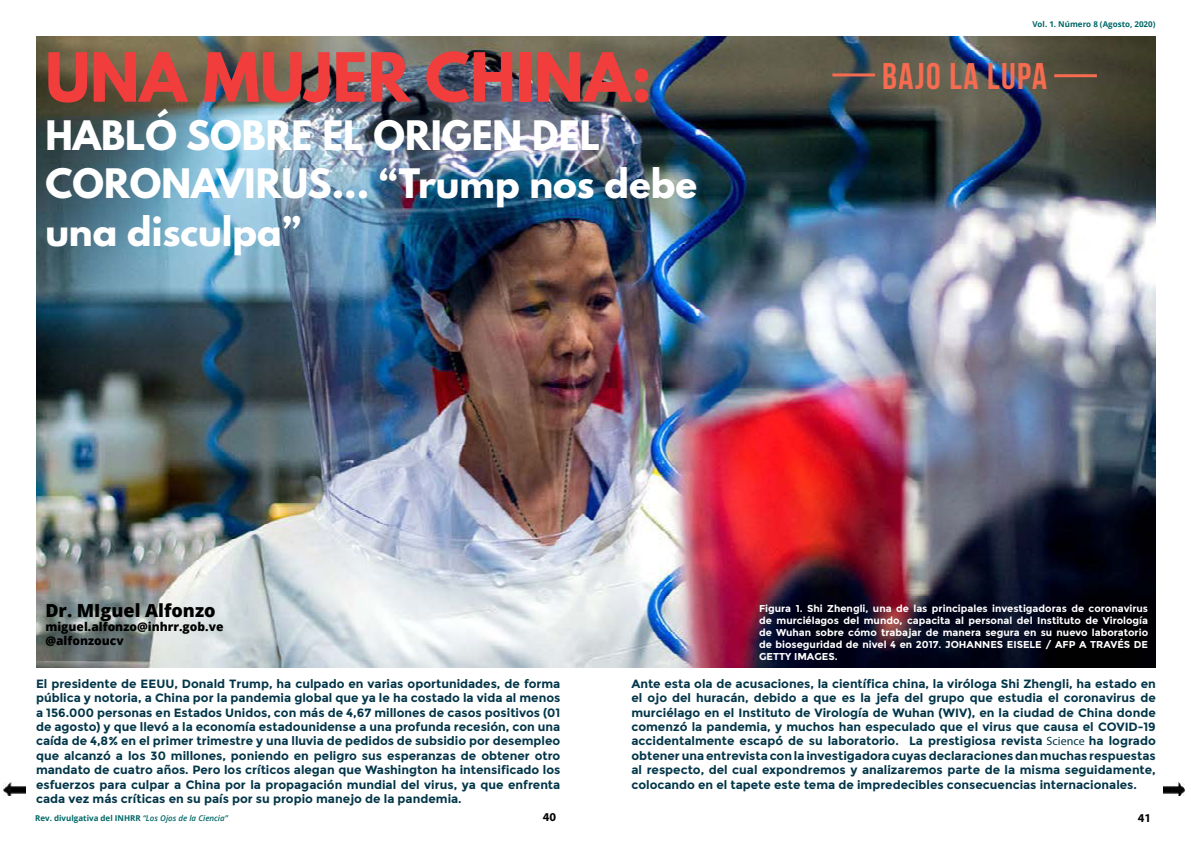
<style>
.page{position:relative;width:1191px;height:842px;background:#fff}
.page>*{position:absolute;margin:0;border:0;box-sizing:border-box;transform-origin:0 0}
.t1{font:700 60px "League Spartan";color:#f23d3d}
.t2{font:700 36.9px "Bebas Neue";letter-spacing:.04em;color:#f66c50}
.t3{font:700 36px/48px "League Spartan";color:#fff}
.t4{font:800 18px "Open Sans";color:#000}
.t5{font:700 12px/14.4px "Montserrat";color:#033649;text-align:justify}
.t6{font:800 12px/14.4px "Open Sans";color:#000}
.t7{font:700 12px "Myriad Pro";color:#000}
.t8{font:700 10px/12px "Montserrat";color:#fff;text-align:justify}
.t9{font:700 8px "Open Sans";color:#066}
.s1{font-family:"Myriad Pro";font-weight:400}
.s2{font-weight:600;font-style:italic}
</style>
<div class="page">
<img style="left:36px;top:36px;width:1119px;height:632px">
<hr style="left:832px;top:73px;width:43px;height:3px;background:#f66c50">
<hr style="left:1054px;top:74px;width:42px;height:3px;background:#f66c50">
<img style="left:4px;top:782px;width:21px;height:14px">
<img style="left:1163px;top:782px;width:21px;height:14px">
<h1 class="t1" style="left:45px;top:33px;width:608px">UNA MUJER CHINA:</h1>
<h3 class="t3" style="left:45px;top:110px;width:653px">HABLÓ SOBRE EL ORIGEN DEL<br>CORONAVIRUS... “Trump nos debe una disculpa”</h3>
<p class="t9" style="left:1032px;top:21px;width:125px">Vol. 1. Número 8 (Agosto, 2020)</p>
<h2 class="t2" style="left:882px;top:55px;width:166px">BAJO LA LUPA</h2>
<h3 class="t4" style="left:45px;top:596px;width:172px">Dr. MIguel Alfonzo</h3>
<p class="t6" style="left:45px;top:619px;width:180px">miguel.alfonzo@inhrr.gob.ve @alfonzoucv</p>
<p class="t8" style="left:759px;top:603px;width:390px">Figura 1. Shi Zhengli, una de las principales investigadoras de coronavirus de murciélagos del mundo, capacita al personal del Instituto de Virología de Wuhan sobre cómo trabajar de manera segura en su nuevo laboratorio de bioseguridad de nivel 4 en 2017. JOHANNES EISELE / AFP A TRAVÉS DE GETTY IMAGES.</p>
<p class="t5" style="left:36px;top:676px;width:526px">El presidente de EEUU, Donald Trump, ha culpado en varias oportunidades, de forma pública y notoria, a China por la pandemia global que ya le ha costado la vida al menos a 156.000 personas en Estados Unidos, con más de 4,67 millones de casos positivos (01 de agosto) y que llevó a la economía estadounidense a una profunda recesión, con una caída de 4,8% en el primer trimestre y una lluvia de pedidos de subsidio por desempleo que alcanzó a los 30 millones, poniendo en peligro sus esperanzas de obtener otro mandato de cuatro años. Pero los críticos alegan que Washington ha intensificado los esfuerzos para culpar a China por la propagación mundial del virus, ya que enfrenta cada vez más críticas en su país por su propio manejo de la pandemia.</p>
<p class="t5" style="left:631px;top:676px;width:526px">Ante esta ola de acusaciones, la científica china, la viróloga Shi Zhengli, ha estado en el ojo del huracán, debido a que es la jefa del grupo que estudia el coronavirus de murciélago en el Instituto de Virología de Wuhan (WIV), en la ciudad de China donde comenzó la pandemia, y muchos han especulado que el virus que causa el COVID-19 accidentalmente escapó de su laboratorio. La prestigiosa revista <span class="s1">Science</span> ha logrado obtener una entrevista con la investigadora cuyas declaraciones dan muchas respuestas al respecto, del cual expondremos y analizaremos parte de la misma seguidamente, colocando en el tapete este tema de impredecibles consecuencias internacionales.</p>
<p class="t9" style="left:35px;top:814px;width:194px">Rev. divulgativa del INHRR <span class="s2">“Los Ojos de la Ciencia”</span></p>
<p class="t7" style="left:543px;top:810px;width:15px">40</p>
<p class="t7" style="left:1137px;top:811px;width:15px">41</p>
</div>
